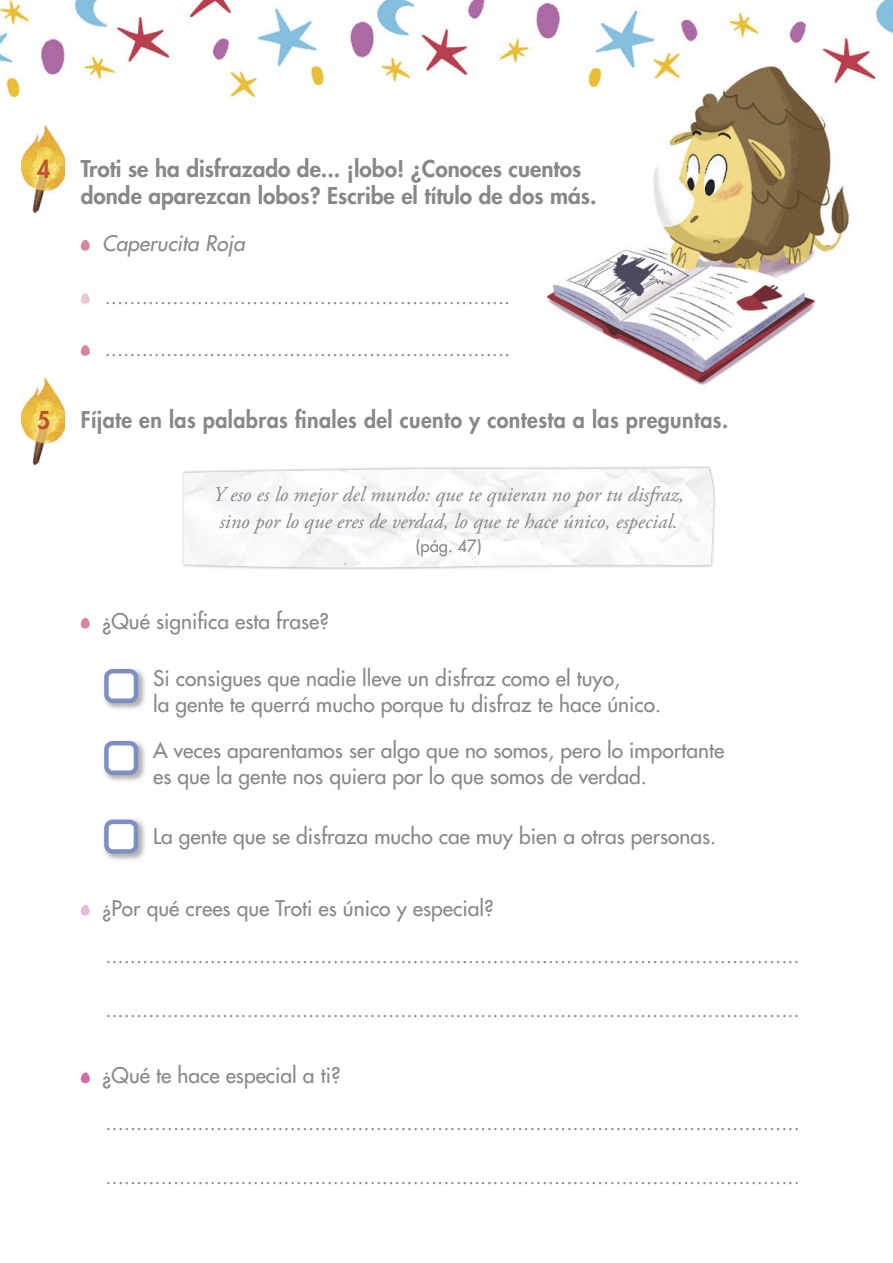
<style>
.page{position:relative;width:893px;height:1263px;background:#fff}
.page>*{position:absolute;margin:0;border:0;box-sizing:border-box;transform-origin:0 0}
.t1{font:800 24px "Futura Std";color:#be532d;scale:.95 1}
.t2{font:800 22.5px/27px "Futura Std";color:#888}
.t3{font:800 22.5px "Futura Std";letter-spacing:.02em;color:#888;scale:.95 1}
.t4{font:21px "Futura Std";color:#888;scale:.95 1}
.t5{font:500 21px/25.2px "Futura Std";color:#888}
.t6{font:italic 21px/26.7px "Adobe Garamond Pro";color:#888;text-align:center}
.t7{font:italic 500 21px "Futura Std";color:#888}
.t8{font:500 16.5px "Futura Std";color:#888}
</style>
<div class="page">
<img style="left:0;top:0;width:893px;height:385px">
<img style="left:21px;top:125px;width:44px;height:87px">
<img style="left:21px;top:377px;width:44px;height:88px">
<svg style="left:79px;top:234px;width:14px;height:19px"></svg>
<svg style="left:79px;top:287px;width:14px;height:19px"></svg>
<svg style="left:80px;top:617px;width:10px;height:12px"></svg>
<svg style="left:80px;top:904px;width:10px;height:12px"></svg>
<svg style="left:80px;top:1072px;width:10px;height:12px"></svg>
<img style="left:182px;top:466px;width:533px;height:104px">
<img style="left:184px;top:468px;width:530px;height:99px">
<svg style="left:79px;top:339px;width:14px;height:19px"></svg>
<img style="left:104px;top:669px;width:41px;height:40px">
<div style="left:106px;top:671px;width:30px;height:30px;background:#fff;border-radius:6px"></div>
<div style="left:104px;top:669px;width:34px;height:34px;border:4px solid #7e8fc6;border-radius:6px"></div>
<img style="left:104px;top:740px;width:41px;height:41px">
<div style="left:106px;top:743px;width:30px;height:30px;background:#fff;border-radius:6px"></div>
<div style="left:104px;top:741px;width:34px;height:34px;border:4px solid #7e8fc6;border-radius:6px"></div>
<img style="left:104px;top:819px;width:41px;height:41px">
<div style="left:106px;top:822px;width:30px;height:29px;background:#fff;border-radius:6px"></div>
<div style="left:104px;top:820px;width:34px;height:34px;border:4px solid #7e8fc6;border-radius:6px"></div>
<p class="t1" style="left:37px;top:158px;width:15px">4</p>
<p class="t1" style="left:37px;top:409px;width:15px">5</p>
<p class="t2" style="left:81px;top:156px;width:517px">Troti se ha disfrazado de... ¡lobo! ¿Conoces cuentos donde aparezcan lobos? Escribe el título de dos más.</p>
<p class="t7" style="left:102px;top:231px;width:144px">Caperucita Roja</p>
<p class="t4" style="left:105px;top:284px;width:428px">..................................................................</p>
<p class="t4" style="left:105px;top:336px;width:428px">..................................................................</p>
<p class="t3" style="left:81px;top:409px;width:683px">Fíjate en las palabras finales del cuento y contesta a las preguntas.</p>
<p class="t6" style="left:213px;top:480px;width:473px">Y eso es lo mejor del mundo: que te quieran no por tu disfraz, sino por lo que eres de verdad, lo que te hace único, especial.</p>
<p class="t8" style="left:416px;top:537px;width:67px">(pág. 47)</p>
<p class="t5" style="left:102px;top:610px;width:228px">¿Qué significa esta frase?</p>
<p class="t5" style="left:153px;top:667px;width:509px">Si consigues que nadie lleve un disfraz como el tuyo,<br>la gente te querrá mucho porque tu disfraz te hace único.</p>
<p class="t5" style="left:153px;top:739px;width:573px">A veces aparentamos ser algo que no somos, pero lo importante es que la gente nos quiera por lo que somos de verdad.</p>
<p class="t5" style="left:153px;top:825px;width:565px">La gente que se disfraza mucho cae muy bien a otras personas.</p>
<p class="t5" style="left:102px;top:897px;width:393px">¿Por qué crees que Troti es único y especial?</p>
<p class="t4" style="left:105px;top:943px;width:732px">.................................................................................................................</p>
<p class="t4" style="left:105px;top:997px;width:732px">.................................................................................................................</p>
<p class="t5" style="left:102px;top:1064px;width:240px">¿Qué te hace especial a ti?</p>
<p class="t4" style="left:105px;top:1111px;width:732px">.................................................................................................................</p>
<p class="t4" style="left:105px;top:1165px;width:732px">.................................................................................................................</p>
</div>
